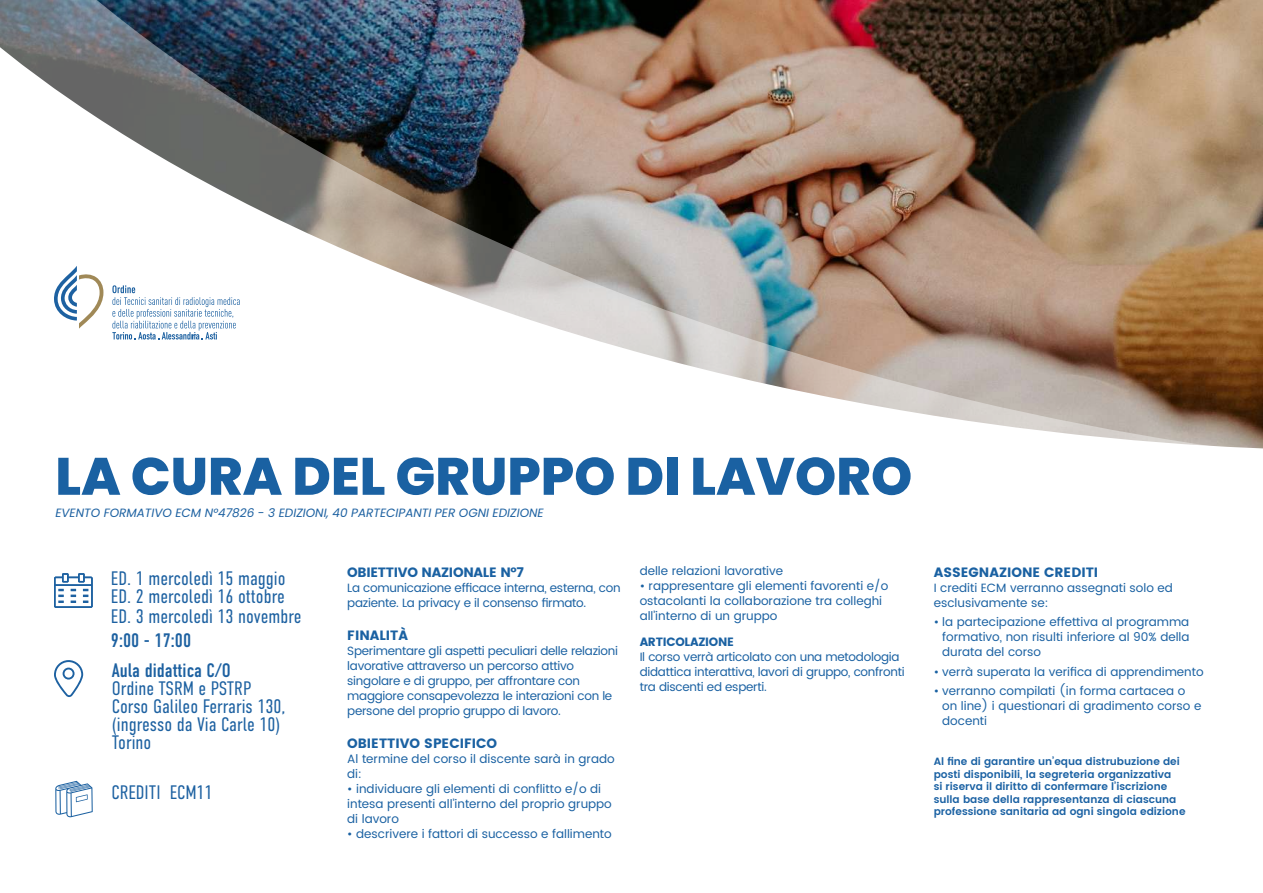
<style>
.page{position:relative;width:1263px;height:893px;background:#fff}
.page>*{position:absolute;margin:0;border:0;box-sizing:border-box;transform-origin:0 0}
.t1{font:800 52.5px "Poppins";color:#1a61a2}
.t2{font:300 19.5px/18px "DIN Condensed";color:#1d61a1}
.t3{font:19.5px "DIN Condensed";color:#1d61a1}
.t4{font:13.5px "Poppins";color:#1a61a2}
.t5{font:13.5px "Poppins";letter-spacing:-.02em;color:#1a61a2}
.t6{font:12px/15px "Poppins";color:#1a61a2}
.t7{font:12px/15px "Poppins";letter-spacing:-.02em;color:#1a61a2}
.t8{font:italic 12px "Poppins";color:#1d61a1}
.t9{font:12px "Poppins";letter-spacing:-.02em;color:#1a61a2}
.t10{font:600 10.5px/12.6px "Poppins";color:#1a61a3}
</style>
<div class="page">
<img style="left:0;top:0;width:1263px;height:818px">
<svg style="left:54px;top:266px;width:49px;height:63px"></svg>
<svg style="left:112px;top:285px;width:128px;height:55px"></svg>
<svg style="left:54px;top:573px;width:39px;height:35px"></svg>
<svg style="left:54px;top:660px;width:29px;height:37px"></svg>
<svg style="left:55px;top:781px;width:38px;height:36px"></svg>
<h1 class="t1" style="left:55px;top:446px;width:858px">LA CURA DEL GRUPPO DI LAVORO</h1>
<p class="t8" style="left:55px;top:505px;width:490px">EVENTO FORMATIVO ECM N°47826 - 3 EDIZIONI, 40 PARTECIPANTI PER OGNI EDIZIONE</p>
<h2 class="t2" style="left:111px;top:569px;width:192px;line-height:18.8px">ED. 1 mercoledì 15 maggio<br>ED. 2 mercoledì 16 ottobre<br>ED. 3 mercoledì 13 novembre</h2>
<h2 class="t3" style="left:111px;top:629px;width:82px">9:00 - 17:00</h2>
<h2 class="t3" style="left:112px;top:660px;width:120px">Aula didattica C/O</h2>
<h2 class="t2" style="left:112px;top:680px;width:175px">Ordine TSRM e PSTRP<br>Corso Galileo Ferraris 130, (ingresso da Via Carle 10)<br>Torino</h2>
<h2 class="t2" style="left:112px;top:783px;width:102px">CREDITI ECM11</h2>
<p class="t5" style="left:347px;top:565px;width:178px">OBIETTIVO NAZIONALE N°7</p>
<p class="t7" style="left:347px;top:581px;width:275px">La comunicazione efficace interna, esterna, con paziente. La privacy e il consenso firmato.</p>
<p class="t4" style="left:347px;top:628px;width:62px">FINALITÀ</p>
<p class="t7" style="left:347px;top:644px;width:272px">Sperimentare gli aspetti peculiari delle relazioni lavorative attraverso un percorso attivo singolare e di gruppo, per affrontare con maggiore consapevolezza le interazioni con le persone del proprio gruppo di lavoro.</p>
<p class="t4" style="left:347px;top:735px;width:151px">OBIETTIVO SPECIFICO</p>
<p class="t6" style="left:347px;top:751px;width:269px">Al termine del corso il discente sarà in grado di:</p>
<p class="t6" style="left:347px;top:781px;width:266px">• individuare gli elementi di conflitto e/o di intesa presenti all’interno del proprio gruppo di lavoro</p>
<p class="t6" style="left:347px;top:826px;width:266px">• descrivere i fattori di successo e fallimento</p>
<p class="t6" style="left:640px;top:564px;width:145px">delle relazioni lavorative</p>
<p class="t6" style="left:640px;top:579px;width:250px">• rappresentare gli elementi favorenti e/o ostacolanti la collaborazione tra colleghi all’interno di un gruppo</p>
<p class="t9" style="left:640px;top:634px;width:96px">ARTICOLAZIONE</p>
<p class="t7" style="left:640px;top:649px;width:267px">Il corso verrà articolato con una metodologia didattica interattiva, lavori di gruppo, confronti tra discenti ed esperti.</p>
<p class="t4" style="left:934px;top:565px;width:166px">ASSEGNAZIONE CREDITI</p>
<p class="t6" style="left:934px;top:581px;width:241px">I crediti ECM verranno assegnati solo ed esclusivamente se:</p>
<p class="t6" style="left:942px;top:615px;width:249px;text-align:justify;text-indent:-9px">• la partecipazione effettiva al programma formativo, non risulti inferiore al 90% della durata del corso</p>
<p class="t6" style="left:934px;top:664px;width:271px">• verrà superata la verifica di apprendimento</p>
<p class="t6" style="left:942px;top:684px;width:261px;text-indent:-9px">• verranno compilati (in forma cartacea o on line) i questionari di gradimento corso e docenti</p>
<p class="t10" style="left:934px;top:755px;width:253px">Al fine di garantire un’equa distrubuzione dei posti disponibili, la segreteria organizzativa<br>si riserva il diritto di confermare l’iscrizione sulla base della rappresentanza di ciascuna professione sanitaria ad ogni singola edizione</p>
</div>
